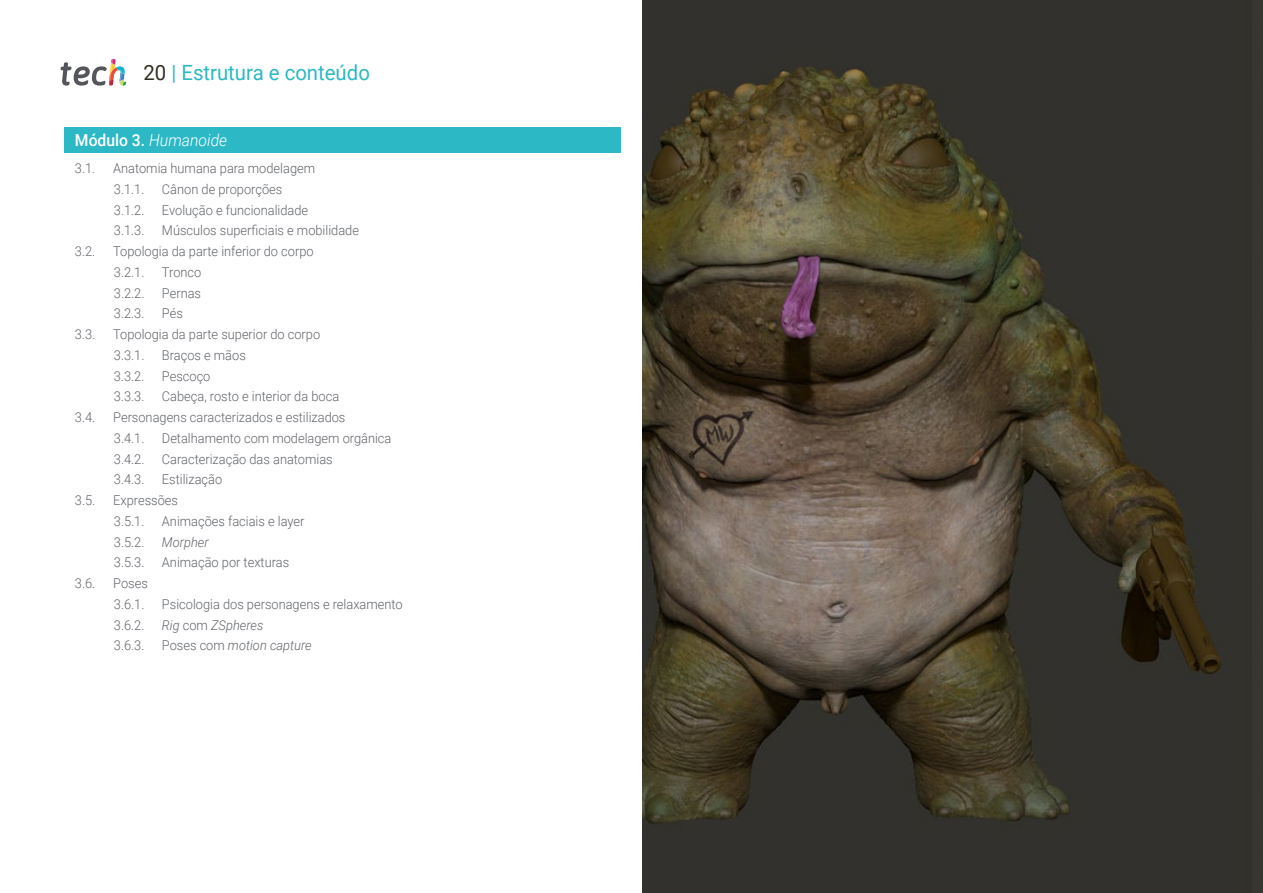
<style>
.page{position:relative;width:1263px;height:893px;background:#fff}
.page>*{position:absolute;margin:0;border:0;box-sizing:border-box;transform-origin:0 0}
.t1{font:21px "Roboto";color:#2db8c5}
.t2{font:italic 300 16.5px "Roboto";color:#fff;scale:.95 1}
.t3{font:300 13.5px/20.7px "Roboto";color:#61646a;scale:.95 1}
.t4{font:italic 300 13.5px "Roboto";color:#61646a;scale:.95 1}
.s1{color:#312e20}
.s2{font-weight:500;font-style:normal}
.s3{font-style:normal}
</style>
<div class="page">
<svg style="left:61px;top:59px;width:65px;height:27px"></svg>
<div style="left:64px;top:127px;width:556px;height:25px;background:#2db8c5"></div>
<img style="left:642px;top:0;width:621px;height:893px">
<h1 class="t1" style="left:144px;top:57px;width:228px"><span class="s1">20</span> | Estrutura e conteúdo</h1>
<p class="t2" style="left:75px;top:129px;width:162px"><span class="s2">Módulo 3.</span> Humanoide</p>
<p class="t3" style="left:75px;top:158px;width:23px">3.1.</p>
<p class="t3" style="left:113px;top:158px;width:214px">Anatomia humana para modelagem<br>3.1.1.</p>
<p class="t3" style="left:162px;top:178px;width:128px">Cânon de proporções</p>
<p class="t3" style="left:114px;top:199px;width:34px">3.1.2.</p>
<p class="t3" style="left:162px;top:199px;width:155px">Evolução e funcionalidade</p>
<p class="t3" style="left:114px;top:220px;width:34px">3.1.3.</p>
<p class="t3" style="left:162px;top:220px;width:209px">Músculos superficiais e mobilidade</p>
<p class="t3" style="left:75px;top:241px;width:23px">3.2.</p>
<p class="t3" style="left:113px;top:241px;width:212px">Topologia da parte inferior do corpo<br>3.2.1.</p>
<p class="t3" style="left:162px;top:261px;width:43px">Tronco</p>
<p class="t3" style="left:114px;top:282px;width:34px">3.2.2.</p>
<p class="t3" style="left:162px;top:282px;width:43px">Pernas</p>
<p class="t3" style="left:114px;top:303px;width:34px">3.2.3.</p>
<p class="t3" style="left:162px;top:303px;width:24px">Pés</p>
<p class="t3" style="left:75px;top:324px;width:23px">3.3.</p>
<p class="t3" style="left:113px;top:324px;width:219px">Topologia da parte superior do corpo<br>3.3.1.</p>
<p class="t3" style="left:162px;top:344px;width:90px">Braços e mãos</p>
<p class="t3" style="left:114px;top:365px;width:34px">3.3.2.</p>
<p class="t3" style="left:162px;top:365px;width:53px">Pescoço</p>
<p class="t3" style="left:114px;top:386px;width:34px">3.3.3.</p>
<p class="t3" style="left:162px;top:386px;width:188px">Cabeça, rosto e interior da boca</p>
<p class="t3" style="left:75px;top:407px;width:23px">3.4.</p>
<p class="t3" style="left:113px;top:407px;width:246px">Personagens caracterizados e estilizados<br>3.4.1.</p>
<p class="t3" style="left:162px;top:427px;width:243px">Detalhamento com modelagem orgânica</p>
<p class="t3" style="left:114px;top:448px;width:34px">3.4.2.</p>
<p class="t3" style="left:162px;top:448px;width:181px">Caracterização das anatomias</p>
<p class="t3" style="left:114px;top:469px;width:34px">3.4.3.</p>
<p class="t3" style="left:162px;top:469px;width:65px">Estilização</p>
<p class="t3" style="left:75px;top:490px;width:23px">3.5.</p>
<p class="t3" style="left:113px;top:490px;width:70px">Expressões<br>3.5.1.</p>
<p class="t3" style="left:162px;top:510px;width:151px">Animações faciais e layer</p>
<p class="t3" style="left:114px;top:531px;width:34px">3.5.2.</p>
<p class="t4" style="left:162px;top:532px;width:51px">Morpher</p>
<p class="t3" style="left:114px;top:552px;width:34px">3.5.3.</p>
<p class="t3" style="left:162px;top:552px;width:135px">Animação por texturas</p>
<p class="t3" style="left:75px;top:573px;width:23px">3.6.</p>
<p class="t3" style="left:113px;top:573px;width:38px">Poses<br>3.6.1.</p>
<p class="t3" style="left:162px;top:593px;width:255px">Psicologia dos personagens e relaxamento</p>
<p class="t3" style="left:114px;top:614px;width:34px">3.6.2.</p>
<p class="t4" style="left:162px;top:615px;width:108px">Rig <span class="s3">com</span> ZSpheres</p>
<p class="t3" style="left:114px;top:635px;width:34px">3.6.3.</p>
<p class="t4" style="left:162px;top:636px;width:159px"><span class="s3">Poses com</span> motion capture</p>
</div>
